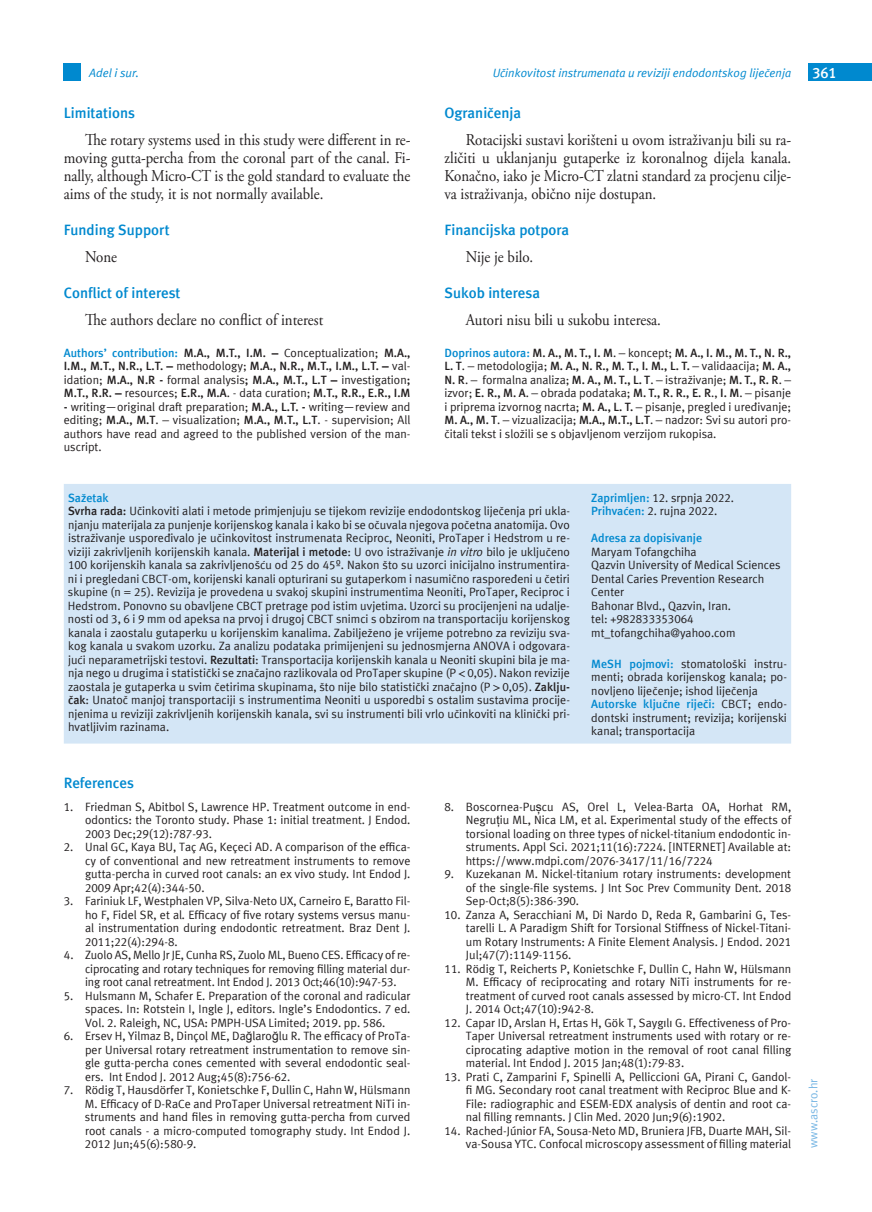
<style>
.page{position:relative;width:872px;height:1212px;background:#fff}
.page>*{position:absolute;margin:0;border:0;box-sizing:border-box;transform-origin:0 0}
.t1{font:16.5px/18px "Adobe Garamond Pro";color:#231f20;text-align:justify;scale:.9 1}
.t2{font:700 15px "Meta ASC";color:#0089cf}
.t3{font:700 15px "Meta ASC";color:#fff}
.t4{font:12px/13.5px "Meta ASC";color:#231f20;text-align:justify}
.t5{font:700 12px/13.5px "Meta ASC";color:#231f20;text-align:justify}
.t6{font:italic 12px "Meta ASC";color:#0089cf}
.t7{font:700 12px "Meta ASC";color:#0089cf}
.t8{font:12px "Meta ASC";color:#77b6e4}
.s1{color:#0089cf}
.s2{font-weight:400}
.s3{font-weight:700}
.s4{font-weight:700;color:#0089cf}
.s5{font-style:italic}
.s6{font-family:"Arial"}
</style>
<div class="page">
<div style="left:64px;top:64px;width:17px;height:17px;background:#0089cf"></div>
<div style="left:808px;top:64px;width:64px;height:17px;background:#0089cf"></div>
<div style="left:64px;top:484px;width:727px;height:259px;background:#d4e6f6"></div>
<p class="t6" style="left:89px;top:66px;width:51px">Adel i sur.</p>
<p class="t6" style="left:493px;top:66px;width:300px">Učinkovitost instrumenata u reviziji endodontskog liječenja</p>
<p class="t3" style="left:812px;top:64px;width:26px">361</p>
<p class="t2" style="left:64px;top:104px;width:73px">Limitations</p>
<h1 class="t1" style="left:64px;top:131px;width:387px;text-indent:21px">The rotary systems used in this study were different in re&shy;moving gutta-percha from the coronal part of the canal. Fi&shy;nally, although Micro-CT is the gold standard to evaluate the aims of the study, it is not normally available.</h1>
<p class="t2" style="left:64px;top:221px;width:107px">Funding Support</p>
<h1 class="t1" style="left:85px;top:248px;width:37px">None</h1>
<p class="t2" style="left:64px;top:284px;width:118px">Conflict of interest</p>
<h1 class="t1" style="left:85px;top:311px;width:266px">The authors declare no conflict of interest</h1>
<p class="t5" style="left:64px;top:346px;width:348px"><span class="s1">Authors’ contribution:</span> M.A., M.T., I.M. – <span class="s2">Conceptualization;</span> M.A., I.M., M.T., N.R., L.T. – <span class="s2">methodology;</span> M.A., N.R., M.T., I.M., L.T. – <span class="s2">val&shy;idation;</span> M.A., N.R - <span class="s2">formal analysis</span>; M.A., M.T., L.T – <span class="s2">investigation</span>; M.T., R.R. – <span class="s2">resources;</span> E.R., M.A<span class="s2">. - data curation;</span> M.T., R.R., E.R., I.M</p>
<p class="t4" style="left:64px;top:400px;width:348px"><span class="s3">-</span> writing—original draft preparation; <span class="s3">M.A., L.T. -</span> writing—review and editing; <span class="s3">M.A., M.T</span>. – visualization; <span class="s3">M.A., M.T., L.T</span>. - supervision; All authors have read and agreed to the published version of the man&shy;uscript.</p>
<p class="t2" style="left:444px;top:104px;width:78px">Ograničenja</p>
<h1 class="t1" style="left:444px;top:131px;width:387px;text-indent:21px">Rotacijski sustavi korišteni u ovom istraživanju bili su ra&shy;zličiti u uklanjanju gutaperke iz koronalnog dijela kanala.<br>Konačno, iako je Micro-CT zlatni standard za procjenu cilje&shy;va istraživanja, obično nije dostupan.</h1>
<p class="t2" style="left:444px;top:221px;width:126px">Financijska potpora</p>
<h1 class="t1" style="left:466px;top:248px;width:76px">Nije je bilo.</h1>
<p class="t2" style="left:444px;top:284px;width:97px">Sukob interesa</p>
<h1 class="t1" style="left:466px;top:311px;width:218px">Autori nisu bili u sukobu interesa.</h1>
<p class="t4" style="left:444px;top:346px;width:348px"><span class="s4">Doprinos autora:</span> <span class="s3">M. A., M. T., I. M</span>. – koncept; <span class="s3">M. A., I. M., M. T., N. R., L. T</span>. – metodologija; <span class="s3">M. A., N. R., M. T., I. M., L. T.</span> – validaacija; <span class="s3">M. A., N. R</span>. – formalna analiza; <span class="s3">M. A., M. T., L. T</span>. – istraživanje; <span class="s3">M. T., R. R</span>. – izvor; <span class="s3">E. R., M. A</span>. – obrada podataka; <span class="s3">M. T., R. R., E. R</span>., <span class="s3">I. M</span>. – pisanje i priprema izvornog nacrta; <span class="s3">M. A., L. T.</span> – pisanje, pregled i uređivanje; <span class="s3">M. A., M. T</span>. – vizualizacija; <span class="s3">M.A., M.T., L.T</span>. – nadzor: Svi su autori pro&shy;čitali tekst i složili se s objavljenom verzijom rukopisa.</p>
<p class="t4" style="left:68px;top:491px;width:503px;text-align:left"><span class="s4">Sažetak<br></span><span class="s3">Svrha rada:</span> Učinkoviti alati i metode primjenjuju se tijekom revizije endodontskog liječenja pri ukla&shy;njanju materijala za punjenje korijenskog kanala i kako bi se očuvala njegova početna anatomija. Ovo istraživanje uspoređivalo je učinkovitost instrumenata Reciproc, Neoniti, ProTaper i Hedstrom u re&shy;viziji zakrivljenih korijenskih kanala. <span class="s3">Materijal i metode</span>: U ovo istraživanje <span class="s5">in vitro</span> bilo je uključeno 100 korijenskih kanala sa zakrivljenošću od 25 do 45º. Nakon što su uzorci inicijalno instrumentira&shy;ni i pregledani CBCT-om, korijenski kanali opturirani su gutaperkom i nasumično raspoređeni u četiri skupine (n = 25). Revizija je provedena u svakoj skupini instrumentima Neoniti, ProTaper, Reciproc i Hedstrom. Ponovno su obavljene CBCT pretrage pod istim uvjetima. Uzorci su procijenjeni na udalje&shy;nosti od 3, 6 i 9 mm od apeksa na prvoj i drugoj CBCT snimci s obzirom na transportaciju korijenskog kanala i zaostalu gutaperku u korijenskim kanalima. Zabilježeno je vrijeme potrebno za reviziju sva&shy;kog kanala u svakom uzorku. Za analizu podataka primijenjeni su jednosmjerna ANOVA i odgovara&shy;jući neparametrijski testovi. <span class="s3">Rezultati</span>: Transportacija korijenskih kanala u Neoniti skupini bila je ma&shy;nja nego u drugima i statistički se značajno razlikovala od ProTaper skupine (P &lt; 0,05). Nakon revizije zaostala je gutaperka u svim četirima skupinama, što nije bilo statistički značajno (P &gt; 0,05). <span class="s3">Zaklju&shy;čak</span>: Unatoč manjoj transportaciji s instrumentima Neoniti u usporedbi s ostalim sustavima procije&shy;njenima u reviziji zakrivljenih korijenskih kanala, svi su instrumenti bili vrlo učinkoviti na klinički pri&shy;hvatljivim razinama.</p>
<p class="t4" style="left:591px;top:491px;width:144px"><span class="s4">Zaprimljen:</span> 12. srpnja 2022.<br><span class="s4">Prihvaćen:</span> 2. rujna 2022.</p>
<p class="t7" style="left:591px;top:531px;width:112px">Adresa za dopisivanje</p>
<p class="t4" style="left:591px;top:545px;width:191px;text-align:left">Maryam Tofangchiha<br>Qazvin University of Medical Sciences<br>Dental Caries Prevention Research<br>Center<br>Bahonar Blvd., Qazvin, Iran.<br>tel: +982833353064 mt_tofangchiha@yahoo.com</p>
<p class="t4" style="left:591px;top:656px;width:197px;text-align:left"><span class="s4">MeSH pojmovi:</span> stomatološki instru&shy;menti; obrada korijenskog kanala; po&shy;novljeno liječenje; ishod liječenja <span class="s4">Autorske ključne riječi:</span> CBCT; endo&shy;dontski instrument; revizija; korijenski kanal; transportacija</p>
<p class="t2" style="left:64px;top:774px;width:72px">References</p>
<p class="t4" style="left:85px;top:799px;width:327px;text-indent:-21px">1. Friedman S, Abitbol S, Lawrence HP. Treatment outcome in end&shy;odontics: the Toronto study. Phase 1: initial treatment. J Endod.<br>2003 Dec;29(12):787-93.</p>
<p class="t4" style="left:85px;top:840px;width:327px;text-indent:-21px">2. Unal GC, Kaya BU, Taç AG, Keçeci AD. A comparison of the effica&shy;cy of conventional and new retreatment instruments to remove gutta-percha in curved root canals: an ex vivo study<span class="s5">.</span> Int Endod J.<br>2009 Apr;42(4):344-50.</p>
<p class="t4" style="left:85px;top:894px;width:327px;text-indent:-21px">3. Fariniuk LF, Westphalen VP, Silva-Neto UX, Carneiro E, Baratto Fil&shy;ho F, Fidel SR, et al<span class="s5">.</span> Efficacy of five rotary systems versus manu&shy;al instrumentation during endodontic retreatment. Braz Dent J.<br>2011;22(4):294-8.</p>
<p class="t4" style="left:85px;top:948px;width:327px;text-indent:-21px">4. Zuolo AS, Mello Jr JE, Cunha RS, Zuolo ML, Bueno CES. Efficacy of re&shy;ciprocating and rotary techniques for removing filling material dur&shy;ing root canal retreatment. Int Endod J. 2013 Oct;46(10):947-53.</p>
<p class="t4" style="left:85px;top:988px;width:327px;text-indent:-21px">5. Hulsmann M, Schafer E. Preparation of the coronal and radicular spaces. In: Rotstein I, Ingle J, editors. Ingle’s Endodontics. 7 ed.<br>Vol. 2. Raleigh, NC, USA: PMPH-USA Limited; 2019. pp. 586.</p>
<p class="t4" style="left:85px;top:1029px;width:327px;text-indent:-21px">6. Ersev H, Yilmaz B, Dinçol ME, Da<span class="s6">ğ</span>laro<span class="s6">ğ</span>lu R. The efficacy of ProTa&shy;per Universal rotary retreatment instrumentation to remove sin&shy;gle gutta-percha cones cemented with several endodontic seal&shy;ers. Int Endod J. 2012 Aug;45(8):756-62.</p>
<p class="t4" style="left:85px;top:1083px;width:327px;text-indent:-21px">7. Rödig T, Hausdörfer T, Konietschke F, Dullin C, Hahn W, Hülsmann M. Efficacy of D-RaCe and ProTaper Universal retreatment NiTi in&shy;struments and hand files in removing gutta-percha from curved root canals - a micro-computed tomography study. Int Endod J.<br>2012 Jun;45(6):580-9.</p>
<p class="t4" style="left:466px;top:799px;width:327px;text-indent:-21px">8. Boscornea-Pu<span class="s6">ș</span>cu AS, Orel L, Velea-Barta OA, Horhat RM, Negru<span class="s6">ț</span>iu ML, Nica LM, et al. Experimental study of the effects of torsional loading on three types of nickel-titanium endodontic in&shy;struments. Appl Sci. 2021;11(16):7224. [INTERNET] Available at: https://www.mdpi.com/2076-3417/11/16/7224</p>
<p class="t4" style="left:466px;top:867px;width:327px;text-indent:-21px">9. Kuzekanan M. Nickel-titanium rotary instruments: development of the single-file systems. J Int Soc Prev Community Dent. 2018<br>Sep-Oct;8(5):386-390.</p>
<p class="t4" style="left:466px;top:907px;width:327px;text-indent:-21px">10. Zanza A, Seracchiani M, Di Nardo D, Reda R, Gambarini G, Tes&shy;tarelli L. A Paradigm Shift for Torsional Stiffness of Nickel-Titani&shy;um Rotary Instruments: A Finite Element Analysis. J Endod. 2021<br>Jul;47(7):1149-1156.</p>
<p class="t4" style="left:466px;top:961px;width:327px;text-indent:-21px">11. Rödig T, Reicherts P, Konietschke F, Dullin C, Hahn W, Hülsmann M. Efficacy of reciprocating and rotary NiTi instruments for re&shy;treatment of curved root canals assessed by micro-CT. Int Endod J. 2014 Oct;47(10):942-8.</p>
<p class="t4" style="left:466px;top:1015px;width:327px;text-indent:-21px">12. Capar ID, Arslan H, Ertas H, Gök T, Saygılı G. Effectiveness of Pro-Taper Universal retreatment instruments used with rotary or re&shy;ciprocating adaptive motion in the removal of root canal filling material. Int Endod J. 2015 Jan;48(1):79-83.</p>
<p class="t4" style="left:466px;top:1069px;width:327px;text-indent:-21px">13. Prati C, Zamparini F, Spinelli A, Pelliccioni GA, Pirani C, Gandol&shy;fi MG. Secondary root canal treatment with Reciproc Blue and K-File: radiographic and ESEM-EDX analysis of dentin and root ca&shy;nal filling remnants. J Clin Med. 2020 Jun;9(6):1902.</p>
<p class="t4" style="left:444px;top:1123px;width:348px;text-align:right">14. Rached-Júnior FA, Sousa-Neto MD, Bruniera JFB, Duarte MAH, Sil&shy;va-Sousa YTC. Confocal microscopy assessment of filling material</p>
<p class="t8" style="left:806px;top:1148px;width:71px;rotate:-90deg">www.ascro.hr</p>
</div>
